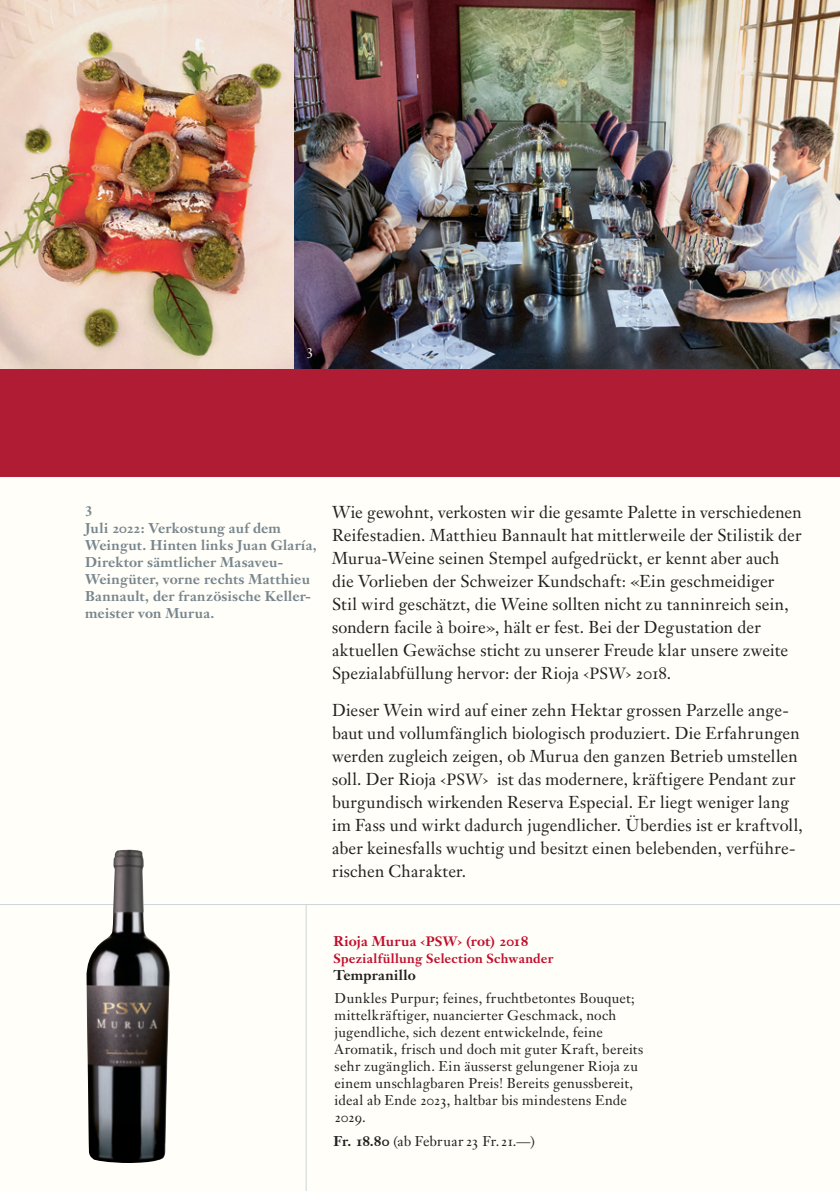
<style>
.page{position:relative;width:840px;height:1191px;background:#fff}
.page>*{position:absolute;margin:0;border:0;box-sizing:border-box;transform-origin:0 0}
.t1{font:17px/23px "Janson Text LT Pro";letter-spacing:.01em;color:#231f20}
.t2{font:14px/17px "Janson Text LT Pro";letter-spacing:.015em;color:#231f20}
.t3{font:700 14px/17px "Janson Text LT Pro";letter-spacing:.015em;color:#77858d}
.t4{font:700 14px "Janson Text LT Pro";letter-spacing:.005em;color:#c00f2d}
.t5{font:700 14px "Janson Text LT";letter-spacing:.02em;color:#231f20}
.t6{font:14px "Janson Text LT Pro";color:#fff}
.t7{font:700 13px "Janson Text LT";letter-spacing:.02em;color:#c00f2d}
.s1{font-size:16px}
.s2{font-size:13.4px}
.s3{font-weight:700}
</style>
<div class="page">
<div style="left:0;top:0;width:839px;height:1191px;background:#fffef8"></div>
<hr style="left:0;top:904px;width:839px;height:1px;background:#cbd6dd">
<img style="left:0;top:0;width:294px;height:369px">
<img style="left:294px;top:0;width:545px;height:369px">
<div style="left:0;top:369px;width:839px;height:107px;background:#af1c34"></div>
<img style="left:86px;top:849px;width:84px;height:314px">
<hr style="left:305px;top:905px;width:1px;height:286px;background:#cbd6dd">
<p class="t6" style="left:306px;top:344px;width:9px">3</p>
<p class="t3" style="left:85px;top:502px;width:233px">3<br>Juli 2022: Verkostung auf dem<br>Weingut. Hinten links Juan Glaría,<br>Direktor sämtlicher Masaveu-<br>Weingüter, vorne rechts Matthieu<br>Bannault, der französische Keller&shy;meister von Murua.</p>
<p class="t1" style="left:332px;top:501px;width:471px">Wie gewohnt, verkosten wir die gesamte Palette in verschiedenen Reifestadien. Matthieu Bannault hat mittlerweile der Stilistik der Murua-Weine seinen Stempel aufgedrückt, er kennt aber auch die Vorlieben der Schweizer Kundschaft: «Ein geschmeidiger Stil wird geschätzt, die Weine sollten nicht zu tanninreich sein, sondern facile à boire», hält er fest. Bei der Degustation der aktuellen Gewächse sticht zu unserer Freude klar unsere zweite Spezialabfüllung hervor: der Rioja ‹<span class="s1">PSW</span>› 2018.</p>
<p class="t1" style="left:332px;top:699px;width:472px">Dieser Wein wird auf einer zehn Hektar grossen Parzelle ange&shy;baut und vollumfänglich biologisch produziert. Die Erfahrungen werden zugleich zeigen, ob Murua den ganzen Betrieb umstellen soll. Der Rioja ‹<span class="s1">PSW</span>› ist das modernere, kräftigere Pendant zur burgundisch wirkenden Reserva Especial. Er liegt weniger lang im Fass und wirkt dadurch jugendlicher. Überdies ist er kraftvoll, aber keinesfalls wuchtig und besitzt einen belebenden, verführe&shy;rischen Charakter.</p>
<p class="t4" style="left:333px;top:932px;width:196px">Rioja Murua ‹<span class="s2">PSW</span>› (rot) 2018</p>
<p class="t7" style="left:333px;top:950px;width:221px">Spezialfüllung Selection Schwander</p>
<p class="t5" style="left:333px;top:966px;width:84px">Tempranillo</p>
<p class="t2" style="left:334px;top:989px;width:310px">Dunkles Purpur; feines, fruchtbetontes Bouquet; mittelkräftiger, nuancierter Geschmack, noch jugendliche, sich dezent entwickelnde, feine Aromatik, frisch und doch mit guter Kraft, bereits sehr zugänglich. Ein äusserst gelungener Rioja zu einem unschlagbaren Preis! Bereits genussbereit, ideal ab Ende 2023, haltbar bis mindestens Ende 2029.</p>
<p class="t2" style="left:333px;top:1132px;width:203px"><span class="s3">Fr. 18.80</span> (ab Februar 23 Fr.21.—)</p>
</div>
